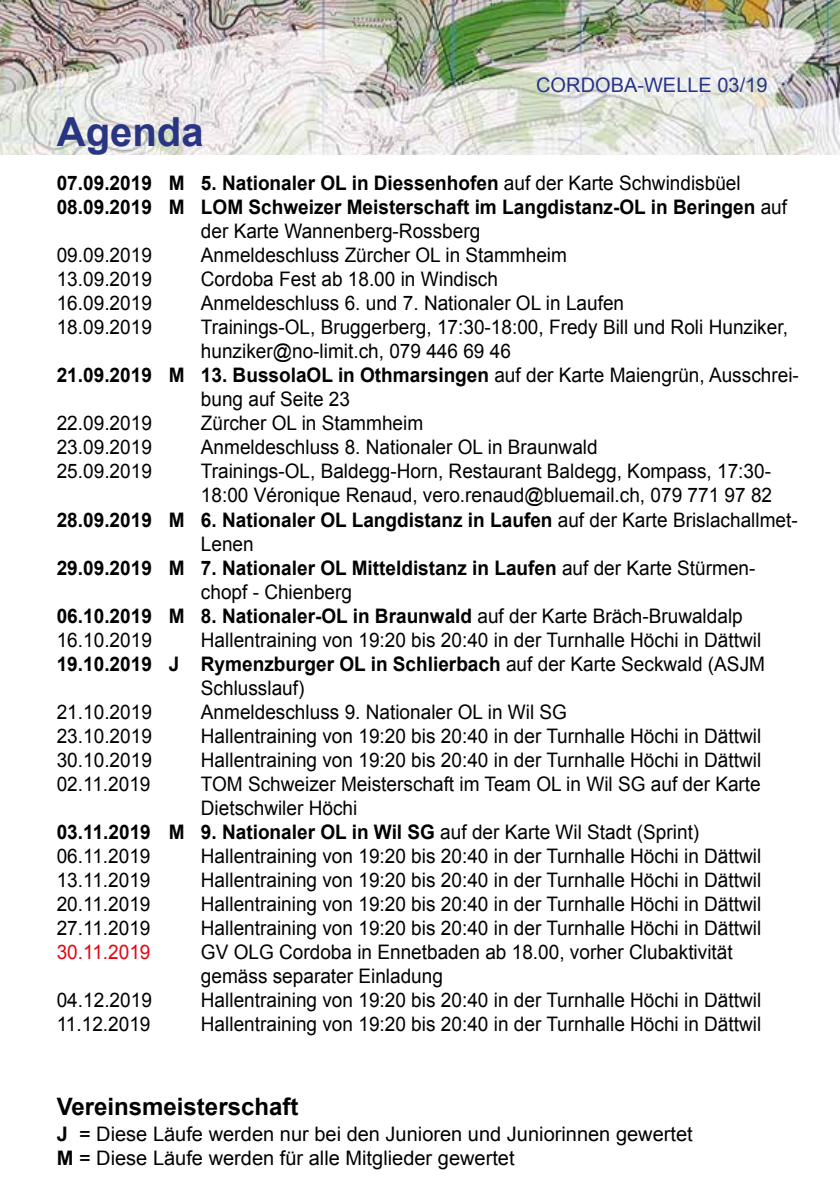
<style>
.page{position:relative;width:840px;height:1191px;background:#fff}
.page>*{position:absolute;margin:0;border:0;box-sizing:border-box;transform-origin:0 0}
.t1{font:700 40px "Arial";color:#283583}
.t2{font:700 24px "Arial";color:#000}
.t3{font:20px/24px "Arial";color:#000;scale:.95 1}
.t4{font:700 20px "Arial";color:#000;scale:.95 1}
.t5{font:20px/24px "Arial";color:#000}
.t6{font:20px "Arial";color:#283583}
.t7{font:20px "Arial";color:#e30613;scale:.95 1}
.s1{font-weight:400}
.s2{font-weight:700}
</style>
<div class="page">
<img style="left:0;top:0;width:839px;height:154px">
<p class="t6" style="left:536px;top:72px;width:233px">CORDOBA-WELLE 03/19</p>
<h1 class="t1" style="left:57px;top:105px;width:148px">Agenda</h1>
<p class="t4" style="left:57px;top:170px;width:721px">07.09.2019 M 5. Nationaler OL in Diessenhofen <span class="s1">auf der Karte Schwindisbüel</span></p>
<p class="t4" style="left:57px;top:194px;width:769px">08.09.2019 M LOM Schweizer Meisterschaft im Langdistanz-OL in Beringen <span class="s1">auf</span></p>
<p class="t3" style="left:201px;top:219px;width:295px">der Karte Wannenberg-Rossberg</p>
<p class="t3" style="left:57px;top:243px;width:102px">09.09.2019</p>
<p class="t3" style="left:201px;top:243px;width:386px">Anmeldeschluss Zürcher OL in Stammheim</p>
<p class="t3" style="left:57px;top:267px;width:102px">13.09.2019</p>
<p class="t3" style="left:201px;top:267px;width:314px">Cordoba Fest ab 18.00 in Windisch</p>
<p class="t3" style="left:57px;top:291px;width:102px">16.09.2019</p>
<p class="t3" style="left:201px;top:291px;width:447px">Anmeldeschluss 6. und 7. Nationaler OL in Laufen</p>
<p class="t3" style="left:57px;top:315px;width:102px">18.09.2019</p>
<p class="t3" style="left:201px;top:315px;width:619px">Trainings-OL, Bruggerberg, 17:30-18:00, Fredy Bill und Roli Hunziker,</p>
<p class="t3" style="left:201px;top:339px;width:327px">hunziker@no-limit.ch, 079 446 69 46</p>
<p class="t4" style="left:57px;top:362px;width:782px">21.09.2019 M 13. BussolaOL in Othmarsingen <span class="s1">auf der Karte Maiengrün, Ausschrei-</span></p>
<p class="t3" style="left:201px;top:387px;width:158px">bung auf Seite 23</p>
<p class="t3" style="left:57px;top:411px;width:102px">22.09.2019</p>
<p class="t3" style="left:201px;top:411px;width:235px">Zürcher OL in Stammheim</p>
<p class="t3" style="left:57px;top:435px;width:102px">23.09.2019</p>
<p class="t3" style="left:201px;top:435px;width:419px">Anmeldeschluss 8. Nationaler OL in Braunwald</p>
<p class="t3" style="left:57px;top:459px;width:102px">25.09.2019</p>
<p class="t3" style="left:201px;top:459px;width:601px">Trainings-OL, Baldegg-Horn, Restaurant Baldegg, Kompass, 17:30-</p>
<p class="t3" style="left:201px;top:483px;width:602px">18:00 Véronique Renaud, vero.renaud@bluemail.ch, 079 771 97 82</p>
<p class="t4" style="left:57px;top:506px;width:781px">28.09.2019 M 6. Nationaler OL Langdistanz in Laufen <span class="s1">auf der Karte Brislachallmet-</span></p>
<p class="t3" style="left:201px;top:531px;width:57px">Lenen</p>
<p class="t4" style="left:57px;top:554px;width:736px">29.09.2019 M 7. Nationaler OL Mitteldistanz in Laufen <span class="s1">auf der Karte Stürmen-</span></p>
<p class="t3" style="left:201px;top:579px;width:160px">chopf - Chienberg</p>
<p class="t4" style="left:57px;top:602px;width:723px">06.10.2019 M 8. Nationaler-OL in Braunwald <span class="s1">auf der Karte Bräch-Bruwaldalp</span></p>
<p class="t3" style="left:57px;top:627px;width:102px">16.10.2019</p>
<p class="t3" style="left:201px;top:627px;width:591px">Hallentraining von 19:20 bis 20:40 in der Turnhalle Höchi in Dättwil</p>
<p class="t4" style="left:57px;top:650px;width:746px">19.10.2019 J Rymenzburger OL in Schlierbach <span class="s1">auf der Karte Seckwald (ASJM</span></p>
<p class="t3" style="left:201px;top:675px;width:110px">Schlusslauf)</p>
<p class="t3" style="left:57px;top:699px;width:102px">21.10.2019</p>
<p class="t3" style="left:201px;top:699px;width:386px">Anmeldeschluss 9. Nationaler OL in Wil SG</p>
<p class="t3" style="left:57px;top:723px;width:102px">23.10.2019</p>
<p class="t3" style="left:201px;top:723px;width:591px">Hallentraining von 19:20 bis 20:40 in der Turnhalle Höchi in Dättwil</p>
<p class="t3" style="left:57px;top:747px;width:102px">30.10.2019</p>
<p class="t3" style="left:201px;top:747px;width:591px">Hallentraining von 19:20 bis 20:40 in der Turnhalle Höchi in Dättwil</p>
<p class="t3" style="left:57px;top:771px;width:100px">02.11.2019</p>
<p class="t3" style="left:201px;top:771px;width:590px">TOM Schweizer Meisterschaft im Team OL in Wil SG auf der Karte</p>
<p class="t3" style="left:201px;top:795px;width:166px">Dietschwiler Höchi</p>
<p class="t4" style="left:57px;top:818px;width:677px">03.11.2019 M 9. Nationaler OL in Wil SG <span class="s1">auf der Karte Wil Stadt (Sprint)</span></p>
<p class="t3" style="left:57px;top:843px;width:100px">06.11.2019</p>
<p class="t3" style="left:201px;top:843px;width:591px">Hallentraining von 19:20 bis 20:40 in der Turnhalle Höchi in Dättwil</p>
<p class="t3" style="left:57px;top:867px;width:100px">13.11.2019</p>
<p class="t3" style="left:201px;top:867px;width:591px">Hallentraining von 19:20 bis 20:40 in der Turnhalle Höchi in Dättwil</p>
<p class="t3" style="left:57px;top:891px;width:100px">20.11.2019</p>
<p class="t3" style="left:201px;top:891px;width:591px">Hallentraining von 19:20 bis 20:40 in der Turnhalle Höchi in Dättwil</p>
<p class="t3" style="left:57px;top:915px;width:100px">27.11.2019</p>
<p class="t3" style="left:201px;top:915px;width:591px">Hallentraining von 19:20 bis 20:40 in der Turnhalle Höchi in Dättwil</p>
<p class="t7" style="left:57px;top:938px;width:100px">30.11.2019</p>
<p class="t3" style="left:201px;top:939px;width:561px">GV OLG Cordoba in Ennetbaden ab 18.00, vorher Clubaktivität gemäss separater Einladung</p>
<p class="t3" style="left:57px;top:987px;width:102px">04.12.2019</p>
<p class="t3" style="left:201px;top:987px;width:591px">Hallentraining von 19:20 bis 20:40 in der Turnhalle Höchi in Dättwil</p>
<p class="t3" style="left:57px;top:1011px;width:100px">11.12.2019</p>
<p class="t3" style="left:201px;top:1011px;width:591px">Hallentraining von 19:20 bis 20:40 in der Turnhalle Höchi in Dättwil</p>
<p class="t2" style="left:57px;top:1090px;width:243px">Vereinsmeisterschaft</p>
<p class="t5" style="left:57px;top:1122px;width:637px"><span class="s2">J</span> = Diese Läufe werden nur bei den Junioren und Juniorinnen gewertet<br><span class="s2">M</span> = Diese Läufe werden für alle Mitglieder gewertet</p>
<p class="t5" style="left:43px;top:1138px;width:24px">28</p>
</div>
